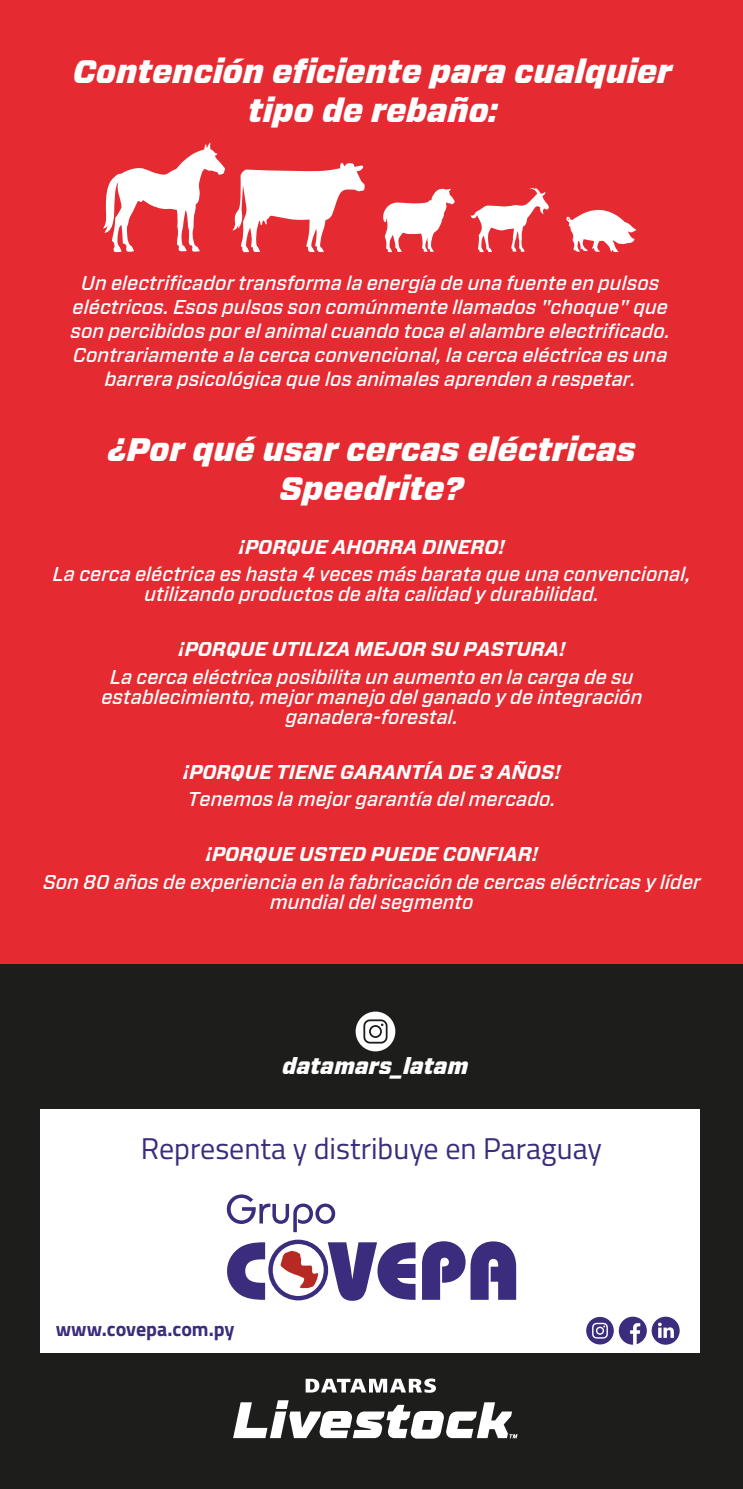
<style>
.page{position:relative;width:743px;height:1489px;background:#fff}
.page>*{position:absolute;margin:0;border:0;box-sizing:border-box;transform-origin:0 0}
.t1{font:italic 900 32.5px/39px "Forza";color:#fff;text-align:center}
.t2{font:30px "Titillium";color:#3b2c7d}
.t3{font:italic 900 22.5px "Forza";color:#fff}
.t4{font:italic 500 20px/24px "Forza";color:#fff;text-align:center}
.t5{font:italic 700 20px "Forza";color:#fff}
.t6{font:700 20px "Titillium";color:#3b2c7d}
</style>
<div class="page">
<div style="left:0;top:0;width:743px;height:1488px;background:#e62a32"></div>
<div style="left:0;top:964px;width:743px;height:524px;background:#1d1d1b"></div>
<svg style="left:470px;top:188px;width:79px;height:64px"></svg>
<svg style="left:383px;top:188px;width:72px;height:64px"></svg>
<svg style="left:566px;top:210px;width:70px;height:43px"></svg>
<svg style="left:103px;top:142px;width:262px;height:110px"></svg>
<div style="left:40px;top:1109px;width:660px;height:243px;background:#fff"></div>
<svg style="left:306px;top:1378px;width:130px;height:14px"></svg>
<svg style="left:233px;top:1400px;width:284px;height:38px"></svg>
<svg style="left:356px;top:1011px;width:39px;height:40px"></svg>
<svg style="left:227px;top:1239px;width:289px;height:61px"></svg>
<svg style="left:227px;top:1194px;width:108px;height:38px"></svg>
<svg style="left:586px;top:1316px;width:94px;height:28px"></svg>
<h1 class="t1" style="left:73px;top:53px;width:602px">Contención eficiente para cualquier tipo de rebaño:</h1>
<p class="t4" style="left:70px;top:271px;width:601px">Un electrificador transforma la energía de una fuente en pulsos eléctricos. Esos pulsos son comúnmente llamados "choque" que son percibidos por el animal cuando toca el alambre electrificado.<br>Contrariamente a la cerca convencional, la cerca eléctrica es una barrera psicológica que los animales aprenden a respetar.</p>
<h1 class="t1" style="left:108px;top:431px;width:530px">¿Por qué usar cercas eléctricas<br>Speedrite?</h1>
<p class="t5" style="left:239px;top:533px;width:269px">¡PORQUE AHORRA DINERO!</p>
<p class="t4" style="left:53px;top:564px;width:639px;line-height:20px">La cerca eléctrica es hasta 4 veces más barata que una convencional, utilizando productos de alta calidad y durabilidad.</p>
<p class="t5" style="left:178px;top:635px;width:389px">¡PORQUE UTILIZA MEJOR SU PASTURA!</p>
<p class="t4" style="left:101px;top:667px;width:542px;line-height:20px">La cerca eléctrica posibilita un aumento en la carga de su establecimiento, mejor manejo del ganado y de integración ganadera-forestal.</p>
<p class="t5" style="left:183px;top:758px;width:380px">¡PORQUE TIENE GARANTÍA DE 3 AÑOS!</p>
<p class="t4" style="left:188px;top:787px;width:369px">Tenemos la mejor garantía del mercado.</p>
<p class="t5" style="left:205px;top:840px;width:335px">¡PORQUE USTED PUEDE CONFIAR!</p>
<p class="t4" style="left:43px;top:872px;width:659px;line-height:20px">Son 80 años de experiencia en la fabricación de cercas eléctricas y líder mundial del segmento</p>
<p class="t3" style="left:282px;top:1050px;width:188px">datamars_latam</p>
<h2 class="t2" style="left:141px;top:1126px;width:462px">Representa y distribuye en Paraguay</h2>
<p class="t6" style="left:56px;top:1313px;width:180px">www.covepa.com.py</p>
</div>
